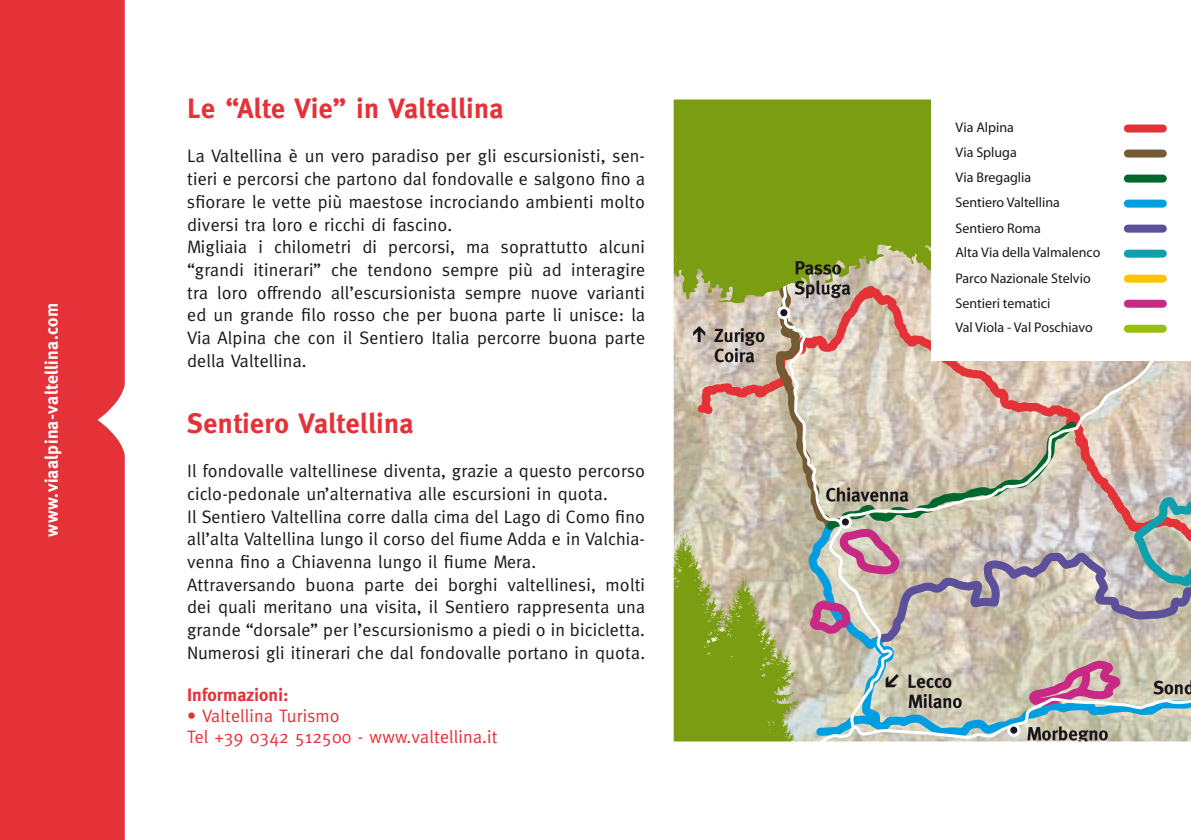
<style>
.page{position:relative;width:1191px;height:840px;background:#fff}
.page>*{position:absolute;margin:0;border:0;box-sizing:border-box;transform-origin:0 0}
.t1{font:700 28px "Meta";letter-spacing:.02em;color:#e53138}
.t2{font:18px/22.8px "Meta";letter-spacing:.01em;color:#1a171c}
.t3{font:18px/21px "Meta";letter-spacing:.01em;color:#e53138}
.t4{font:700 18px "Meta";letter-spacing:.02em;color:#fff}
.t5{font:700 18px "Meta";letter-spacing:.01em;color:#e53138}
.t6{font:14px/25px "Myriad";color:#1a171c}
</style>
<div class="page">
<div style="left:0;top:0;width:125px;height:839px;background:#e53138"></div>
<svg style="left:673px;top:99px;width:518px;height:643px"></svg>
<p class="t4" style="left:41px;top:536px;width:235px;rotate:-90deg">www.viaalpina-valtellina.com</p>
<h1 class="t1" style="left:187px;top:92px;width:318px">Le “Alte Vie” in Valtellina</h1>
<p class="t2" style="left:187px;top:144px;width:459px">La Valtellina è un vero paradiso per gli escursionisti, sen&shy;tieri e percorsi che partono dal fondovalle e salgono fino a sfiorare le vette più maestose incrociando ambienti molto diversi tra loro e ricchi di fascino.<br>Migliaia i chilometri di percorsi, ma soprattutto alcuni “grandi itinerari” che tendono sempre più ad interagire tra loro offrendo all’escursionista sempre nuove varianti ed un grande filo rosso che per buona parte li unisce: la Via Alpina che con il Sentiero Italia percorre buona parte della Valtellina.</p>
<h1 class="t1" style="left:187px;top:407px;width:228px">Sentiero Valtellina</h1>
<p class="t2" style="left:187px;top:459px;width:459px">Il fondovalle valtellinese diventa, grazie a questo percorso ciclo-pedonale un’alternativa alle escursioni in quota.<br>Il Sentiero Valtellina corre dalla cima del Lago di Como fino all’alta Valtellina lungo il corso del fiume Adda e in Valchia&shy;venna fino a Chiavenna lungo il fiume Mera.<br>Attraversando buona parte dei borghi valtellinesi, molti dei quali meritano una visita, il Sentiero rappresenta una grande “dorsale” per l’escursionismo a piedi o in bicicletta.<br>Numerosi gli itinerari che dal fondovalle portano in quota.</p>
<p class="t5" style="left:187px;top:683px;width:103px">Informazioni:</p>
<p class="t3" style="left:187px;top:704px;width:312px">• Valtellina Turismo<br>Tel +39 0342 512500 - www.valtellina.it</p>
<p class="t6" style="left:955px;top:115px;width:146px">Via Alpina<br>Via Spluga<br>Via Bregaglia<br>Sentiero Valtellina<br>Sentiero Roma<br>Alta Via della Valmalenco<br>Parco Nazionale Stelvio<br>Sentieri tematici<br>Val Viola - Val Poschiavo</p>
</div>
